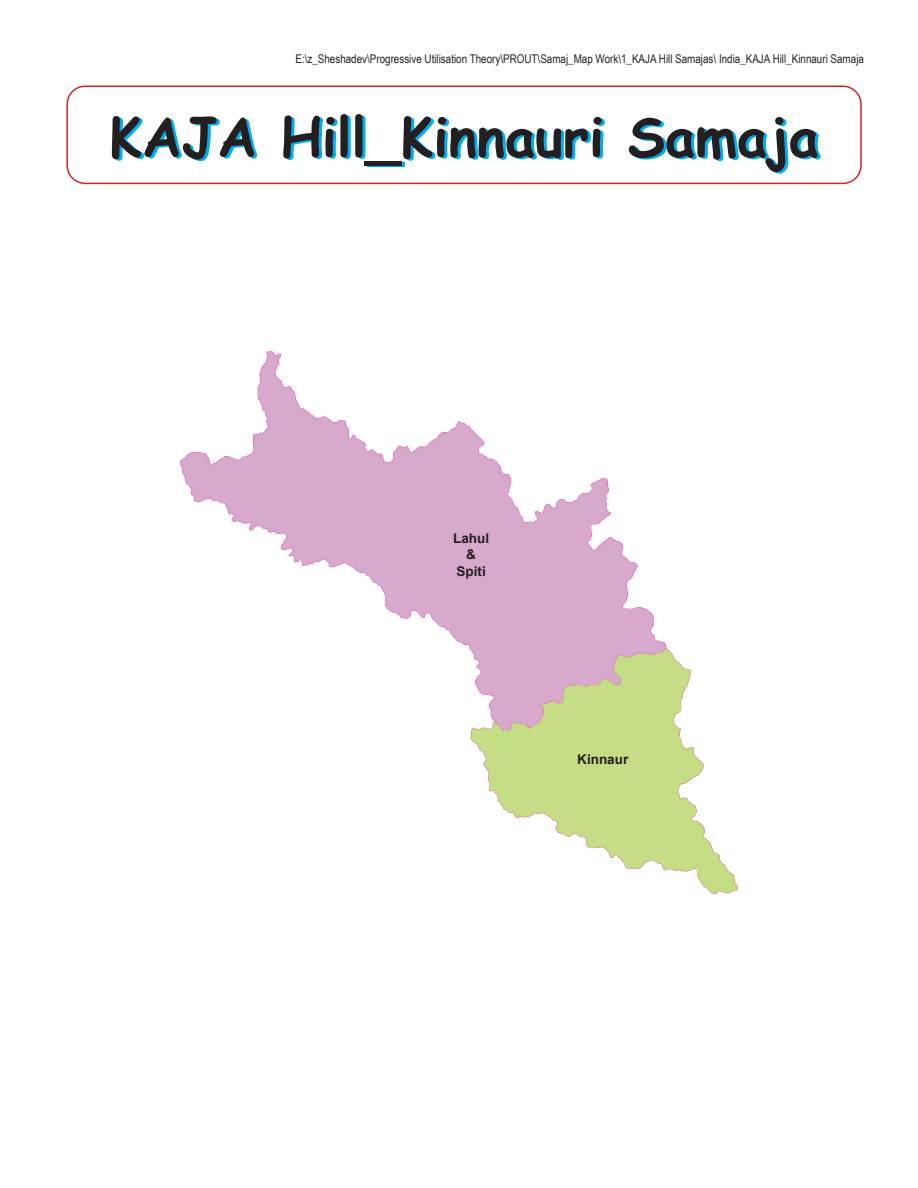
<style>
.page{position:relative;width:918px;height:1188px;background:#fff}
.page>*{position:absolute;margin:0;border:0;box-sizing:border-box;transform-origin:0 0}
.Samaj_Title_sub{font:700 54px "Comic Sans MS";color:#00aeef}
.District{font:700 13.5px "Arial";color:#231f20}
.District-2{font:12px "Arial Narrow";color:#231f20}
</style>
<div class="page">
<img style="left:180px;top:351px;width:558px;height:543px">
<div style="left:66px;top:86px;width:796px;height:98px;border:2px solid #d1232a;border-radius:18px"></div>
<p class="District-2" style="left:296px;top:50px;width:570px">E:\z_Sheshadev\Progressive Utilisation Theory\PROUT\Samaj_Map Work\1_KAJA Hill Samajas\ India_KAJA Hill_Kinnauri Samaja</p>
<p class="Samaj_Title_sub" style="left:112px;top:98px;width:711px">KAJA Hill_Kinnauri Samaja</p>
<p class="District" style="left:453px;top:529px;width:38px">Lahul</p>
<p class="District" style="left:466px;top:545px;width:11px">&amp;</p>
<p class="District" style="left:457px;top:562px;width:31px">Spiti</p>
<p class="District" style="left:577px;top:750px;width:53px">Kinnaur</p>
</div>
